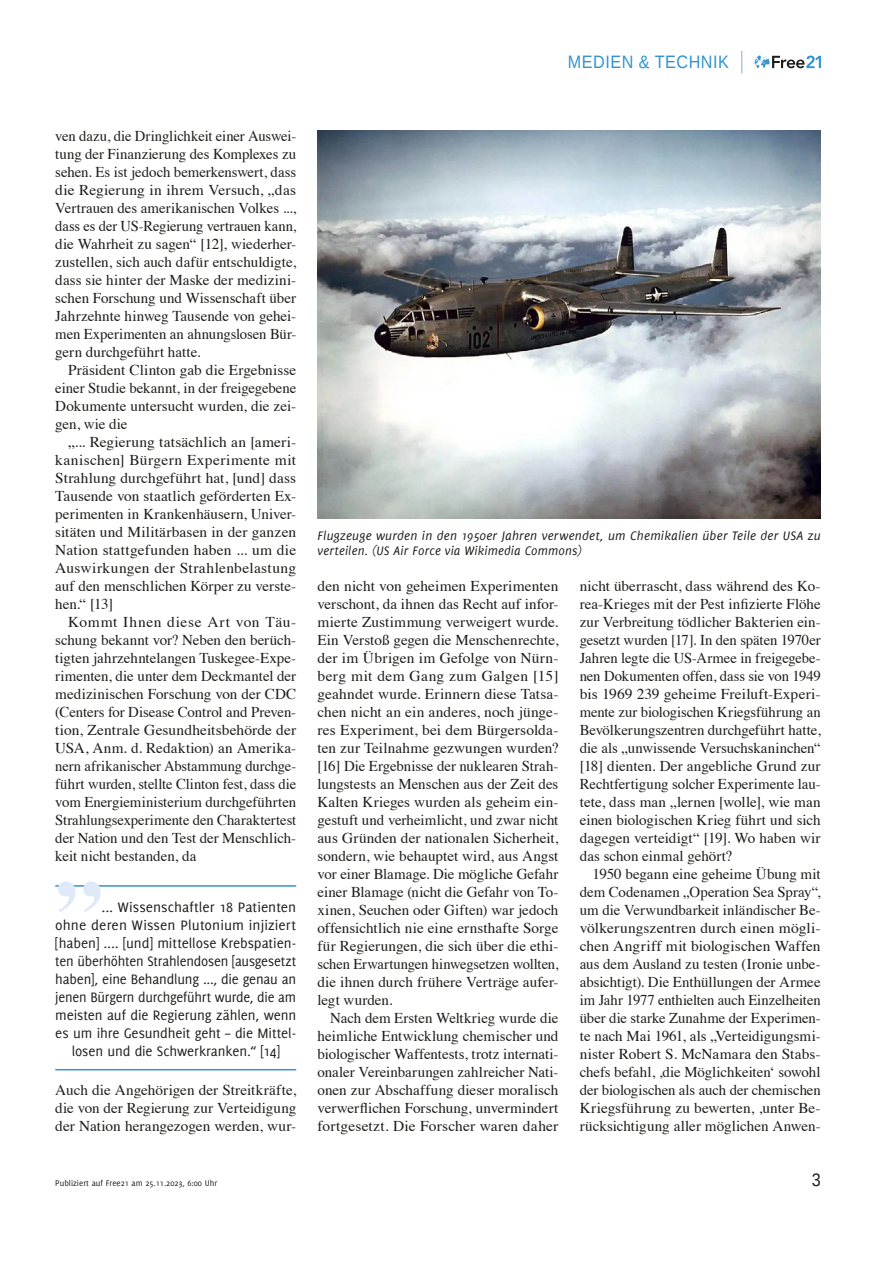
<style>
.page{position:relative;width:893px;height:1263px;background:#fff}
.page>*{position:absolute;margin:0;border:0;box-sizing:border-box;transform-origin:0 0}
.t1{font:700 91.5px "Times";color:#dfe9f7}
.t2{font:18px "Liberation Sans";letter-spacing:.03em;color:#3193d1;scale:.9 1}
.t3{font:18px "Liberation Sans";color:#1d1d1b;scale:.9 1}
.t4{font:15px/18px "Times";color:#1d1d1b;text-align:justify}
.t5{font:15px "Delicious";letter-spacing:-.005em;color:#1d1d1b}
.t6{font:italic 13.5px/15px "Delicious";letter-spacing:.015em;color:#1d1d1b}
.t7{font:9px "Delicious";color:#1d1d1b}
</style>
<div class="page">
<svg style="left:755px;top:55px;width:66px;height:13px"></svg>
<svg style="left:741px;top:51px;width:1px;height:23px"></svg>
<hr style="left:55px;top:885px;width:241px;height:2px;background:#3193d1">
<hr style="left:55px;top:1069px;width:241px;height:1px;background:#3193d1">
<img style="left:317px;top:131px;width:504px;height:387px">
<p class="t2" style="left:568px;top:51px;width:180px">MEDIEN &amp; TECHNIK</p>
<p class="t4" style="left:55px;top:126px;width:242px">ven dazu, die Dringlichkeit einer Auswei&shy;tung der Finanzierung des Komplexes zu sehen. Es ist jedoch bemerkenswert, dass die Regierung in ihrem Versuch, „das Vertrauen des amerikanischen Volkes ..., dass es der US-Regierung vertrauen kann, die Wahrheit zu sagen“ [12], wiederher&shy;zustellen, sich auch dafür entschuldigte, dass sie hinter der Maske der medizini&shy;schen Forschung und Wissenschaft über Jahrzehnte hinweg Tausende von gehei&shy;men Experimenten an ahnungslosen Bür&shy;gern durchgeführt hatte.</p>
<p class="t4" style="left:55px;top:360px;width:242px;text-indent:13px">Präsident Clinton gab die Ergebnisse einer Studie bekannt, in der freigegebene Dokumente untersucht wurden, die zei&shy;gen, wie die</p>
<p class="t4" style="left:55px;top:432px;width:242px;text-indent:13px">„... Regierung tatsächlich an [ameri&shy;kanischen] Bürgern Experimente mit Strahlung durchgeführt hat, [und] dass Tausende von staatlich geförderten Ex&shy;perimenten in Krankenhäusern, Univer&shy;sitäten und Militärbasen in der ganzen Nation stattgefunden haben ... um die Auswirkungen der Strahlenbelastung auf den menschlichen Körper zu verste&shy;hen.“ [13]</p>
<p class="t4" style="left:55px;top:612px;width:242px;text-indent:13px">Kommt Ihnen diese Art von Täu&shy;schung bekannt vor? Neben den berüch&shy;tigten jahrzehntelangen Tuskegee-Expe&shy;rimenten, die unter dem Deckmantel der medizinischen Forschung von der CDC (Centers for Disease Control and Preven&shy;tion, Zentrale Gesundheitsbehörde der USA, Anm. d. Redaktion) an Amerika&shy;nern afrikanischer Abstammung durchge&shy;führt wurden, stellte Clinton fest, dass die vom Energieministerium durchgeführten Strahlungsexperimente den Charaktertest der Nation und den Test der Menschlich&shy;keit nicht bestanden, da</p>
<h1 class="t1" style="left:55px;top:777px;width:49px">„</h1>
<p class="t5" style="left:102px;top:899px;width:196px">... Wissenschaftler 18 Patienten</p>
<p class="t5" style="left:55px;top:917px;width:242px">ohne deren Wissen Plutonium injiziert</p>
<p class="t5" style="left:55px;top:935px;width:242px">[haben] .... [und] mittellose Krebspatien-</p>
<p class="t5" style="left:55px;top:953px;width:242px">ten überhöhten Strahlendosen [ausgesetzt</p>
<p class="t5" style="left:55px;top:971px;width:243px">haben], eine Behandlung ..., die genau an</p>
<p class="t5" style="left:55px;top:989px;width:242px">jenen Bürgern durchgeführt wurde, die am</p>
<p class="t5" style="left:55px;top:1007px;width:242px">meisten auf die Regierung zählen, wenn</p>
<p class="t5" style="left:55px;top:1025px;width:242px">es um ihre Gesundheit geht – die Mittel-</p>
<p class="t5" style="left:72px;top:1043px;width:210px">losen und die Schwerkranken.“ [14]</p>
<p class="t4" style="left:55px;top:1080px;width:242px">Auch die Angehörigen der Streitkräfte, die von der Regierung zur Verteidigung der Nation herangezogen werden, wur-</p>
<p class="t6" style="left:317px;top:528px;width:505px">Flugzeuge wurden in den 1950er Jahren verwendet, um Chemikalien über Teile der USA zu verteilen. (US Air Force via Wikimedia Commons)</p>
<p class="t4" style="left:317px;top:576px;width:242px">den nicht von geheimen Experimenten verschont, da ihnen das Recht auf infor&shy;mierte Zustimmung verweigert wurde.<br>Ein Verstoß gegen die Menschenrechte, der im Übrigen im Gefolge von Nürn&shy;berg mit dem Gang zum Galgen [15] geahndet wurde. Erinnern diese Tatsa&shy;chen nicht an ein anderes, noch jünge&shy;res Experiment, bei dem Bürgersolda&shy;ten zur Teilnahme gezwungen wurden? [16] Die Ergebnisse der nuklearen Strah&shy;lungstests an Menschen aus der Zeit des Kalten Krieges wurden als geheim ein&shy;gestuft und verheimlicht, und zwar nicht aus Gründen der nationalen Sicherheit, sondern, wie behauptet wird, aus Angst vor einer Blamage. Die mögliche Gefahr einer Blamage (nicht die Gefahr von To&shy;xinen, Seuchen oder Giften) war jedoch offensichtlich nie eine ernsthafte Sorge für Regierungen, die sich über die ethi&shy;schen Erwartungen hinwegsetzen wollten, die ihnen durch frühere Verträge aufer&shy;legt wurden.</p>
<p class="t4" style="left:317px;top:1008px;width:242px;text-indent:13px">Nach dem Ersten Weltkrieg wurde die heimliche Entwicklung chemischer und biologischer Waffentests, trotz internati&shy;onaler Vereinbarungen zahlreicher Nati&shy;onen zur Abschaffung dieser moralisch verwerflichen Forschung, unvermindert fortgesetzt. Die Forscher waren daher</p>
<p class="t4" style="left:580px;top:576px;width:242px">nicht überrascht, dass während des Ko&shy;rea-Krieges mit der Pest infizierte Flöhe zur Verbreitung tödlicher Bakterien ein&shy;gesetzt wurden [17]. In den späten 1970er Jahren legte die US-Armee in freigegebe&shy;nen Dokumenten offen, dass sie von 1949 bis 1969 239 geheime Freiluft-Experi&shy;mente zur biologischen Kriegsführung an Bevölkerungszentren durchgeführt hatte, die als „unwissende Versuchskaninchen“ [18] dienten. Der angebliche Grund zur Rechtfertigung solcher Experimente lau&shy;tete, dass man „lernen [wolle], wie man einen biologischen Krieg führt und sich dagegen verteidigt“ [19]. Wo haben wir das schon einmal gehört?</p>
<p class="t4" style="left:580px;top:864px;width:242px;text-indent:13px">1950 begann eine geheime Übung mit dem Codenamen „Operation Sea Spray“, um die Verwundbarkeit inländischer Be&shy;völkerungszentren durch einen mögli&shy;chen Angriff mit biologischen Waffen aus dem Ausland zu testen (Ironie unbe&shy;absichtigt). Die Enthüllungen der Armee im Jahr 1977 enthielten auch Einzelheiten über die starke Zunahme der Experimen&shy;te nach Mai 1961, als „Verteidigungsmi&shy;nister Robert S. McNamara den Stabs&shy;chefs befahl, ,die Möglichkeiten‘ sowohl der biologischen als auch der chemischen Kriegsführung zu bewerten, ,unter Be&shy;rücksichtigung aller möglichen Anwen-</p>
<p class="t7" style="left:55px;top:1177px;width:163px">Publiziert auf Free21 am 25.11.2023, 6:00 Uhr</p>
<p class="t3" style="left:812px;top:1168px;width:12px">3</p>
</div>
